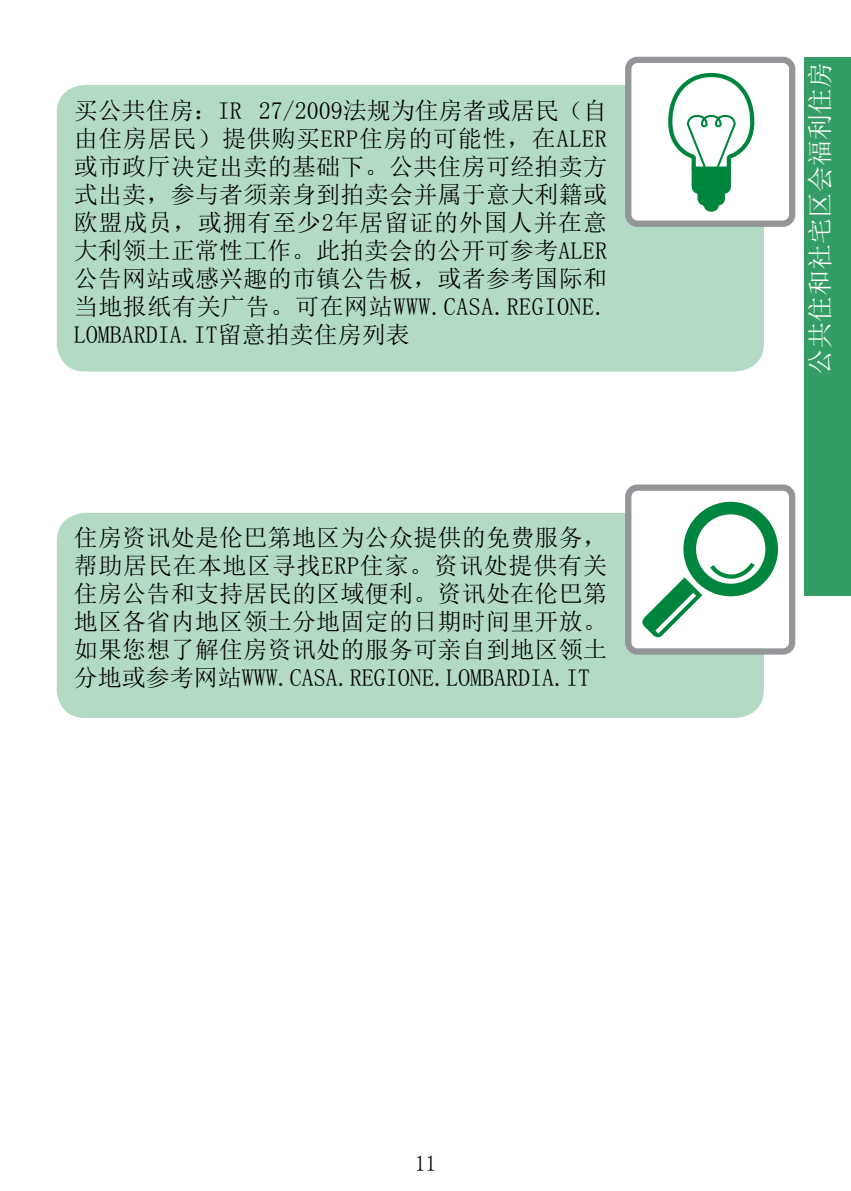
<style>
.page{position:relative;width:851px;height:1191px;background:#fff}
.page>*{position:absolute;margin:0;border:0;box-sizing:border-box;transform-origin:0 0}
.t1{font:26px "Sim Sun";color:#fff}
.t2{font:24px/28px "Sim Sun";color:#000;text-align:justify}
.t3{font:22px "Sim Sun";color:#000}
</style>
<div class="page">
<div style="left:804px;top:57px;width:46px;height:538px;background:#339d65"></div>
<div style="left:57px;top:85px;width:706px;height:286px;background:#b3dac5;border-radius:28px"></div>
<div style="left:628px;top:60px;width:164px;height:164px;background:#fff;border-radius:9px"></div>
<div style="left:625px;top:57px;width:170px;height:170px;border:6px solid #939598;border-radius:9px"></div>
<svg style="left:668px;top:72px;width:87px;height:140px"></svg>
<div style="left:57px;top:513px;width:706px;height:205px;background:#b3dac5;border-radius:28px"></div>
<div style="left:628px;top:487px;width:164px;height:164px;background:#fff;border-radius:9px"></div>
<div style="left:625px;top:484px;width:170px;height:170px;border:6px solid #939598;border-radius:9px"></div>
<div style="left:683px;top:502px;width:94px;height:94px;border:13px solid #00853f;border-radius:50%"></div>
<svg style="left:642px;top:559px;width:115px;height:79px"></svg>
<p class="t2" style="left:74px;top:96px;width:535px">买公共住房：IR 27/2009法规为住房者或居民（自由住房居民）提供购买ERP住房的可能性，在ALER或市政厅决定出卖的基础下。公共住房可经拍卖方式出卖，参与者须亲身到拍卖会并属于意大利籍或欧盟成员，或拥有至少2年居留证的外国人并在意大利领土正常性工作。此拍卖会的公开可参考ALER公告网站或感兴趣的市镇公告板，或者参考国际和当地报纸有关广告。可在网站WWW.CASA.REGIONE.<br>LOMBARDIA.IT留意拍卖住房列表</p>
<p class="t2" style="left:74px;top:524px;width:535px">住房资讯处是伦巴第地区为公众提供的免费服务，帮助居民在本地区寻找ERP住家。资讯处提供有关住房公告和支持居民的区域便利。资讯处在伦巴第地区各省内地区领土分地固定的日期时间里开放。如果您想了解住房资讯处的服务可亲自到地区领土分地或参考网站WWW.CASA.REGIONE.LOMBARDIA.IT</p>
<p class="t3" style="left:414px;top:1151px;width:23px">11</p>
<p class="t1" style="left:806px;top:374px;width:313px;rotate:-90deg">公共住和社宅区会福利住房</p>
</div>
